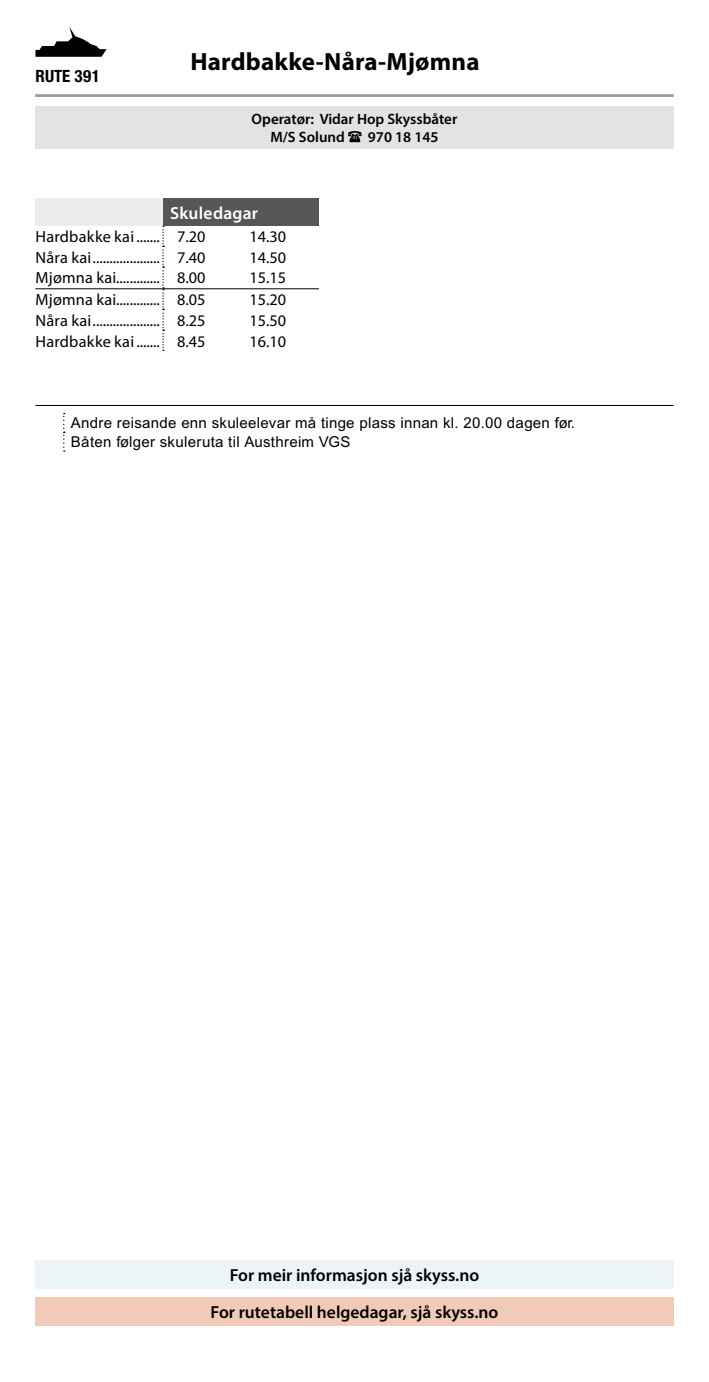
<style>
.page{position:relative;width:709px;height:1382px;background:#fff}
.page>*{position:absolute;margin:0;border:0;box-sizing:border-box;transform-origin:0 0}
.t1{font:700 25px "Myriad Pro";letter-spacing:.005em;color:#000}
.t2{font:600 17.5px/36.8px "Myriad Pro";color:#000;text-align:center}
.t3{font:600 17.5px "Myriad Pro";letter-spacing:.015em;color:#fff}
.t4{font:700 condensed 17px "Helvetica Neue LT Std";letter-spacing:.01em;color:#000}
.t5{font:16.25px "Myriad Pro";letter-spacing:.015em;color:#000}
.t6{font:15px/19.5px "Arial MT Pro";letter-spacing:.02em;color:#000}
.t7{font:600 15px/18px "Myriad Pro";color:#000}
</style>
<div class="page">
<svg style="left:35px;top:27px;width:72px;height:30px"></svg>
<div style="left:35px;top:106px;width:638px;height:43px;background:#e3e3e3"></div>
<svg style="left:348px;top:131px;width:14px;height:11px"></svg>
<hr style="left:35px;top:94px;width:638px;height:3px;background:#9c9c9d">
<div style="left:35px;top:198px;width:128px;height:28px;background:#ececec"></div>
<div style="left:163px;top:198px;width:156px;height:28px;background:#565655"></div>
<svg style="left:162px;top:226px;width:2px;height:125px"></svg>
<hr style="left:35px;top:288px;width:128px;height:1px;background:#000">
<hr style="left:163px;top:288px;width:78px;height:1px;background:#000">
<hr style="left:241px;top:288px;width:78px;height:1px;background:#000">
<div style="left:35px;top:1260px;width:638px;height:28px;background:#edf4f7"></div>
<div style="left:35px;top:1297px;width:638px;height:28px;background:#f2cab8"></div>
<hr style="left:35px;top:405px;width:638px;height:1px;background:#000">
<svg style="left:63px;top:413px;width:2px;height:39px"></svg>
<p class="t4" style="left:35px;top:65px;width:66px">RUTE 391</p>
<p class="t1" style="left:190px;top:48px;width:290px">Hardbakke-Nåra-Mjømna</p>
<p class="t7" style="left:270px;top:110px;width:188px;text-indent:-19px">Operatør: Vidar Hop Skyssbåter<br>M/S Solund</p>
<p class="t7" style="left:241px;top:110px;width:54px">M/F «...»</p>
<p class="t7" style="left:313px;top:110px;width:102px">... .. ... – M/F «...»</p>
<p class="t7" style="left:433px;top:110px;width:36px">... .. ...</p>
<p class="t7" style="left:368px;top:128px;width:72px">970 18 145</p>
<p class="t3" style="left:170px;top:202px;width:90px">Skuledagar</p>
<p class="t5" style="left:35px;top:227px;width:172px">Hardbakke kai ....... 7.20</p>
<p class="t5" style="left:249px;top:227px;width:38px">14.30</p>
<p class="t5" style="left:35px;top:247px;width:172px">Nåra kai .................... 7.40</p>
<p class="t5" style="left:249px;top:247px;width:38px">14.50</p>
<p class="t5" style="left:35px;top:268px;width:172px">Mjømna kai............. 8.00</p>
<p class="t5" style="left:249px;top:268px;width:38px">15.15</p>
<p class="t5" style="left:35px;top:290px;width:172px">Mjømna kai............. 8.05</p>
<p class="t5" style="left:249px;top:290px;width:38px">15.20</p>
<p class="t5" style="left:35px;top:310px;width:172px">Nåra kai .................... 8.25</p>
<p class="t5" style="left:249px;top:310px;width:38px">15.50</p>
<p class="t5" style="left:35px;top:331px;width:172px">Hardbakke kai ....... 8.45</p>
<p class="t5" style="left:249px;top:331px;width:38px">16.10</p>
<p class="t6" style="left:71px;top:414px;width:505px">Andre reisande enn skuleelevar må tinge plass innan kl. 20.00 dagen før.<br>Båten følger skuleruta til Austhreim VGS</p>
<p class="t2" style="left:211px;top:1256px;width:289px">For meir informasjon sjå skyss.no<br>For rutetabell helgedagar, sjå skyss.no</p>
</div>
